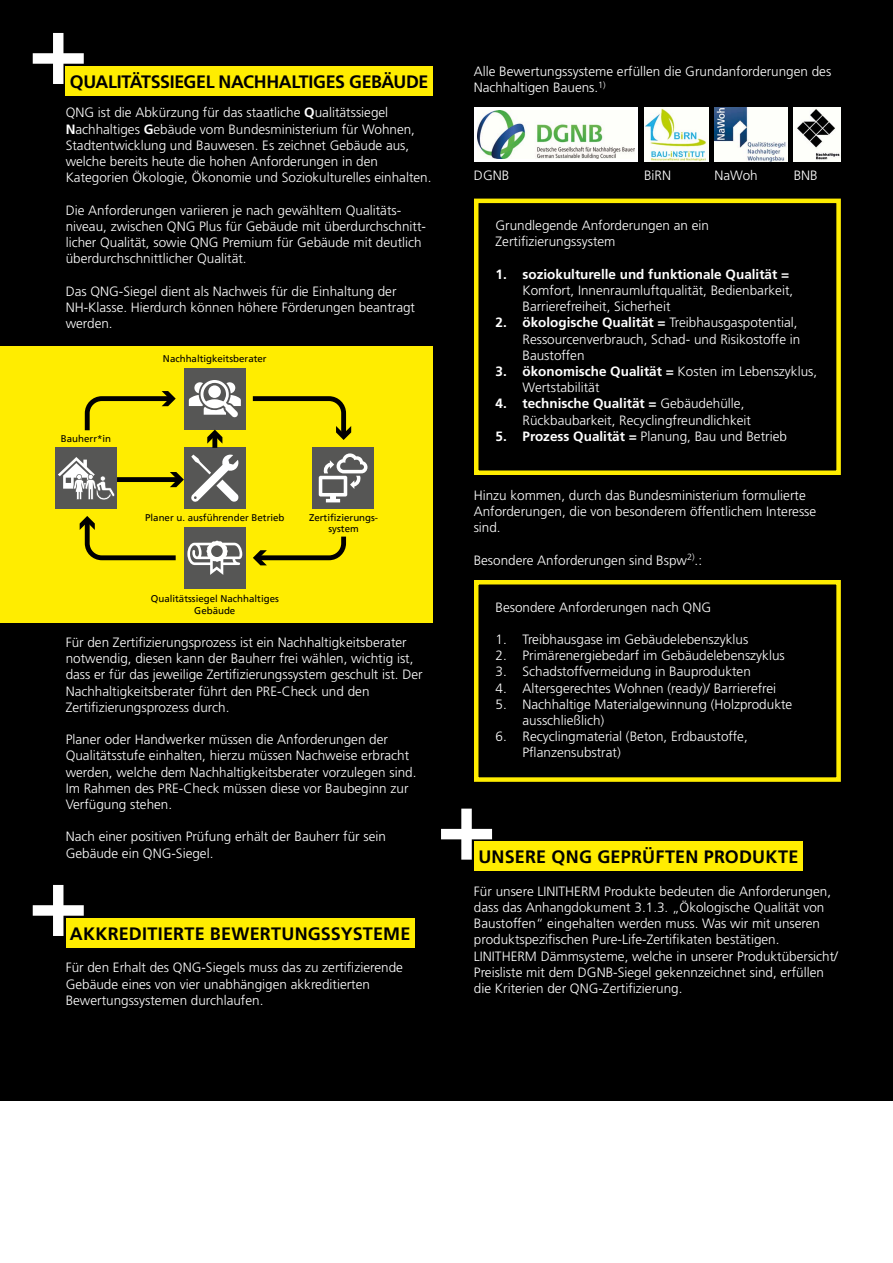
<style>
.page{position:relative;width:893px;height:1263px;background:#fff}
.page>*{position:absolute;margin:0;border:0;box-sizing:border-box;transform-origin:0 0}
.t1{font:700 18px "Frutiger LT";letter-spacing:.005em;color:#000}
.t2{font:700 18px "Frutiger LT";letter-spacing:-.02em;color:#000}
.t3{font:300 13.5px/16.2px "Frutiger LT";color:#fff}
.t4{font:700 13.5px "Frutiger LT";color:#fff}
.t5{font:9.75px/11.7px "Frutiger CE";color:#000;text-align:center}
.s1{font-weight:700}
</style>
<div class="page">
<div style="left:0;top:0;width:893px;height:1100px;background:#000"></div>
<div style="left:66px;top:66px;width:367px;height:30px;background:#ffed00"></div>
<svg style="left:33px;top:33px;width:51px;height:51px"></svg>
<div style="left:0;top:346px;width:433px;height:276px;background:#ffed00"></div>
<div style="left:474px;top:199px;width:367px;height:276px;border:4px solid #ffed00"></div>
<div style="left:474px;top:580px;width:367px;height:202px;border:4px solid #ffed00"></div>
<div style="left:66px;top:918px;width:349px;height:30px;background:#ffed00"></div>
<svg style="left:33px;top:885px;width:51px;height:51px"></svg>
<div style="left:184px;top:368px;width:62px;height:62px;background:#565655"></div>
<svg style="left:189px;top:380px;width:52px;height:38px"></svg>
<div style="left:184px;top:447px;width:62px;height:62px;background:#565655"></div>
<svg style="left:191px;top:454px;width:48px;height:48px"></svg>
<div style="left:184px;top:527px;width:62px;height:62px;background:#565655"></div>
<svg style="left:187px;top:541px;width:55px;height:34px"></svg>
<div style="left:55px;top:447px;width:62px;height:62px;background:#565655"></div>
<svg style="left:58px;top:457px;width:57px;height:43px"></svg>
<div style="left:312px;top:447px;width:62px;height:62px;background:#565655"></div>
<svg style="left:319px;top:453px;width:48px;height:49px"></svg>
<svg style="left:80px;top:516px;width:96px;height:45px"></svg>
<svg style="left:253px;top:536px;width:94px;height:29px"></svg>
<svg style="left:252px;top:396px;width:99px;height:44px"></svg>
<svg style="left:84px;top:391px;width:92px;height:40px"></svg>
<div style="left:117px;top:477px;width:62px;height:5px;background:#000"></div>
<svg style="left:170px;top:472px;width:14px;height:15px"></svg>
<div style="left:212px;top:435px;width:5px;height:13px;background:#000"></div>
<svg style="left:207px;top:430px;width:15px;height:14px"></svg>
<div style="left:474px;top:107px;width:164px;height:55px;background:#fff"></div>
<img style="left:477px;top:111px;width:157px;height:47px">
<img style="left:644px;top:107px;width:64px;height:55px">
<img style="left:714px;top:107px;width:73px;height:55px">
<img style="left:794px;top:107px;width:47px;height:55px">
<div style="left:474px;top:841px;width:329px;height:30px;background:#ffed00"></div>
<svg style="left:441px;top:809px;width:51px;height:51px"></svg>
<h1 class="t2" style="left:70px;top:71px;width:360px">Qualitätssiegel nachhaltiges gebäude</h1>
<p class="t3" style="left:66px;top:105px;width:367px">QNG ist die Abkürzung für das staatliche <span class="s1">Q</span>ualitätssiegel <span class="s1">n</span>achhaltiges <span class="s1">g</span>ebäude vom Bundesministerium für Wohnen, Stadtentwicklung und Bauwesen. Es zeichnet Gebäude aus, welche bereits heute die hohen Anforderungen in den Kategorien Ökologie, Ökonomie und Soziokulturelles einhalten.</p>
<p class="t3" style="left:66px;top:202px;width:362px">Die Anforderungen variieren je nach gewähltem Qualitäts&shy;niveau, zwischen QNG Plus für Gebäude mit überdurchschnitt&shy;licher Qualität, sowie QNG Premium für Gebäude mit deutlich überdurchschnittlicher Qualität.</p>
<p class="t3" style="left:66px;top:283px;width:351px">Das QNG-Siegel dient als Nachweis für die Einhaltung der<br>NH-Klasse. Hierdurch können höhere Förderungen beantragt werden.</p>
<p class="t5" style="left:61px;top:432px;width:52px">Bauherr*in</p>
<p class="t5" style="left:163px;top:353px;width:105px">Nachhaltigkeitsberater</p>
<p class="t5" style="left:145px;top:511px;width:141px">Planer u. ausführender Betrieb</p>
<p class="t5" style="left:151px;top:593px;width:130px">Qualitätssiegel Nachhaltiges<br>Gebäude</p>
<p class="t5" style="left:309px;top:511px;width:71px">Zertifizierungs&shy;system</p>
<p class="t3" style="left:66px;top:634px;width:359px">Für den Zertifizierungsprozess ist ein Nachhaltigkeitsberater notwendig, diesen kann der Bauherr frei wählen, wichtig ist, dass er für das jeweilige Zertifizierungssystem geschult ist. Der Nachhaltigkeitsberater führt den PRE-Check und den Zertifizierungsprozess durch.</p>
<p class="t3" style="left:66px;top:732px;width:352px">Planer oder Handwerker müssen die Anforderungen der Qualitätsstufe einhalten, hierzu müssen Nachweise erbracht werden, welche dem Nachhaltigkeitsberater vorzulegen sind.<br>Im Rahmen des PRE-Check müssen diese vor Baubeginn zur Verfügung stehen.</p>
<p class="t3" style="left:66px;top:829px;width:322px">Nach einer positiven Prüfung erhält der Bauherr für sein<br>Gebäude ein QNG-Siegel.</p>
<h1 class="t1" style="left:70px;top:923px;width:342px">akkreditierte bewertungssysteme</h1>
<p class="t3" style="left:66px;top:960px;width:339px">Für den Erhalt des QNG-Siegels muss das zu zertifizierende<br>Gebäude eines von vier unabhängigen akkreditierten<br>Bewertungssystemen durchlaufen.</p>
<p class="t3" style="left:474px;top:63px;width:359px">Alle Bewertungssysteme erfüllen die Grundanforderungen des<br>Nachhaltigen Bauens.<sup>1)</sup></p>
<p class="t3" style="left:474px;top:168px;width:37px">DGNB</p>
<p class="t3" style="left:644px;top:168px;width:29px">BiRN</p>
<p class="t3" style="left:714px;top:168px;width:45px">NaWoh</p>
<p class="t3" style="left:794px;top:168px;width:26px">BNB</p>
<p class="t3" style="left:495px;top:218px;width:215px">Grundlegende Anforderungen an ein<br>Zertifizierungssystem</p>
<p class="t4" style="left:495px;top:266px;width:295px">1. soziokulturelle und funktionale Qualität =</p>
<p class="t3" style="left:522px;top:282px;width:272px">Komfort, Innenraumluftqualität, Bedienbarkeit,<br>Barrierefreiheit, Sicherheit</p>
<p class="t3" style="left:522px;top:315px;width:279px;text-indent:-27px"><span class="s1">2. ökologische Qualität =</span> Treibhausgaspotential,<br>Ressourcenverbrauch, Schad- und Risikostoffe in<br>Baustoffen</p>
<p class="t3" style="left:522px;top:363px;width:296px;text-indent:-27px"><span class="s1">3. ökonomische Qualität =</span> Kosten im Lebenszyklus,<br>Wertstabilität</p>
<p class="t3" style="left:522px;top:396px;width:230px;text-indent:-27px"><span class="s1">4. technische Qualität =</span> Gebäudehülle,<br>Rückbaubarkeit, Recyclingfreundlichkeit</p>
<p class="t3" style="left:495px;top:428px;width:293px"><span class="s1">5. Prozess Qualität =</span> Planung, Bau und Betrieb</p>
<p class="t3" style="left:474px;top:487px;width:344px">Hinzu kommen, durch das Bundesministerium formulierte<br>Anforderungen, die von besonderem öffentlichem Interesse sind.</p>
<p class="t3" style="left:474px;top:552px;width:230px">Besondere Anforderungen sind Bspw<sup>2)</sup>.:</p>
<p class="t3" style="left:495px;top:599px;width:217px">Besondere Anforderungen nach QNG</p>
<p class="t3" style="left:495px;top:631px;width:254px">1. Treibhausgase im Gebäudelebenszyklus</p>
<p class="t3" style="left:495px;top:648px;width:291px">2. Primärenergiebedarf im Gebäudelebenszyklus</p>
<p class="t3" style="left:495px;top:664px;width:257px">3. Schadstoffvermeidung in Bauprodukten</p>
<p class="t3" style="left:495px;top:680px;width:282px">4. Altersgerechtes Wohnen (ready)/ Barrierefrei</p>
<p class="t3" style="left:522px;top:696px;width:271px;text-indent:-27px">5. Nachhaltige Materialgewinnung (Holzprodukte ausschließlich)</p>
<p class="t3" style="left:522px;top:729px;width:227px;text-indent:-27px">6. Recyclingmaterial (Beton, Erdbaustoffe,<br>Pflanzensubstrat)</p>
<h1 class="t1" style="left:478px;top:846px;width:322px">unsere Qng gePrüften Produkte</h1>
<p class="t3" style="left:474px;top:883px;width:366px">Für unsere LINITHERM Produkte bedeuten die Anforderungen, dass das Anhangdokument 3.1.3. „Ökologische Qualität von Baustoffen“ eingehalten werden muss. Was wir mit unseren produktspezifischen Pure-Life-Zertifikaten bestätigen.<br>LINITHERM Dämmsysteme, welche in unserer Produktübersicht/ Preisliste mit dem DGNB-Siegel gekennzeichnet sind, erfüllen die Kriterien der QNG-Zertifizierung.</p>
</div>
